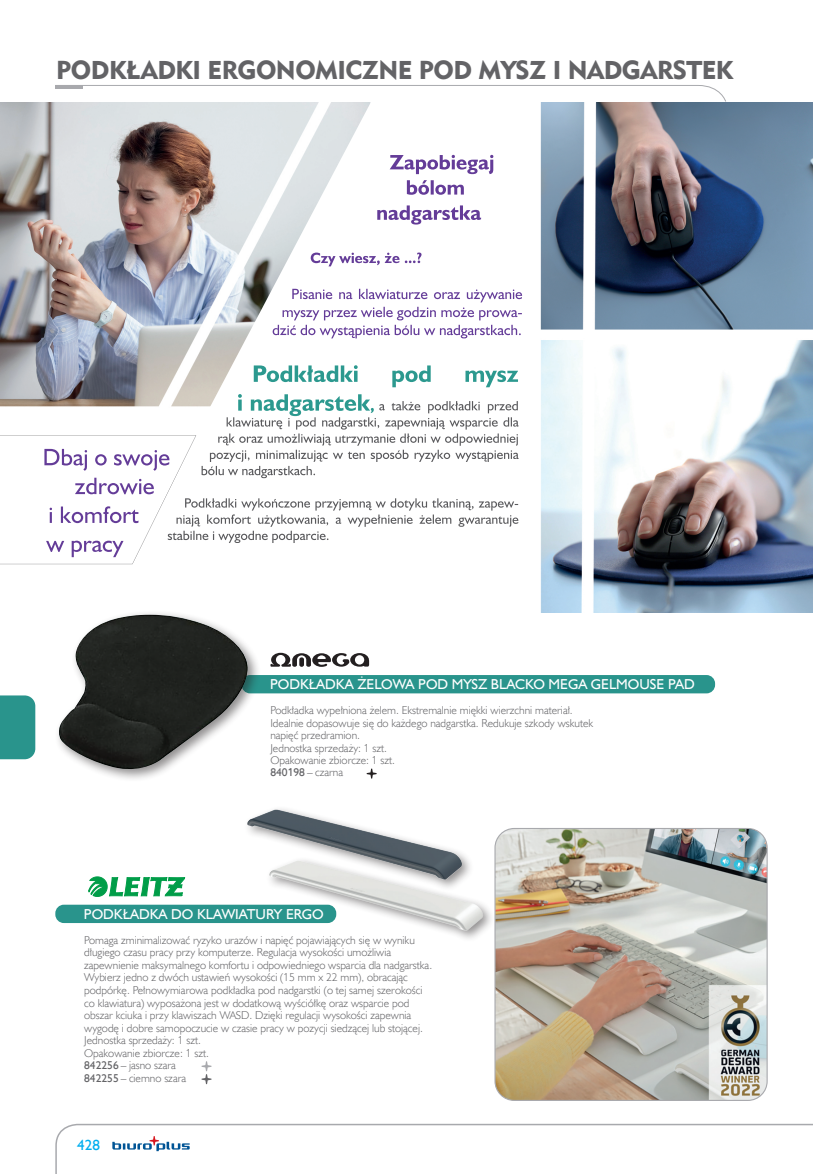
<style>
.page{position:relative;width:813px;height:1174px;background:#fff}
.page>*{position:absolute;margin:0;border:0;box-sizing:border-box;transform-origin:0 0}
.SPIS_TRŚCI_OK{font:25.65px "Geometric 415 Blk EU";letter-spacing:-.02em;color:#636366}
.t1{font:15px "Humanst 521 EU";color:#00aeef}
.Nazwa_modułu_A{font:14.4px "Humanst 521 EU";color:#fff}
.opis_produktów{font:11.4px/12.6px "Humanst 521 Lt EU";color:#636366}
.s1{font-family:"Humanst 521 EU"}
</style>
<div class="page">
<svg style="left:55px;top:85px;width:671px;height:17px"></svg>
<hr style="left:55px;top:86px;width:28px;height:3px;background:#a8a9ad">
<svg style="left:55px;top:1123px;width:757px;height:51px"></svg>
<svg style="left:112px;top:1136px;width:77px;height:15px"></svg>
<div style="left:0;top:695px;width:35px;height:64px;background:#29948c"></div>
<img style="left:0;top:102px;width:812px;height:510px">
<img style="left:131px;top:102px;width:534px;height:510px">
<img style="left:391px;top:401px;width:126px;height:12px">
<img style="left:253px;top:365px;width:252px;height:22px">
<img style="left:389px;top:155px;width:104px;height:19px">
<img style="left:0;top:435px;width:196px;height:129px">
<div style="left:241px;top:675px;width:473px;height:18px;background:#29948c;border-radius:9px"></div>
<svg style="left:270px;top:653px;width:99px;height:14px"></svg>
<div style="left:299px;top:657px;width:5px;height:10px;background:#231f20;border-radius:2px"></div>
<div style="left:54px;top:609px;width:207px;height:173px;background:#231f20;opacity:.5"></div>
<img style="left:57px;top:614px;width:192px;height:158px">
<div style="left:55px;top:904px;width:281px;height:19px;background:#29948c;border-radius:9px"></div>
<svg style="left:201px;top:1061px;width:10px;height:23px"></svg>
<svg style="left:88px;top:876px;width:97px;height:21px"></svg>
<img style="left:496px;top:828px;width:270px;height:272px">
<div style="left:494px;top:828px;width:273px;height:273px;border:1px solid #a8a9ad;border-radius:19px"></div>
<img style="left:247px;top:736px;width:130px;height:188px">
<div style="left:265px;top:856px;width:230px;height:87px;background:#231f20;opacity:.5"></div>
<img style="left:268px;top:787px;width:216px;height:156px">
<p class="SPIS_TRŚCI_OK" style="left:56px;top:54px;width:678px">PODKŁADKI ERGONOMICZNE POD MYSZ I NADGARSTEK</p>
<p class="Nazwa_modułu_A" style="left:270px;top:675px;width:426px">PODKŁADKA ŻELOWA POD MYSZ BLACKO MEGA GELMOUSE PAD</p>
<p class="opis_produktów" style="left:270px;top:703px;width:324px">Podkładka wypełniona żelem. Ekstremalnie miękki wierzchni materiał.<br>Idealnie dopasowuje się do każdego nadgarstka. Redukuje szkody wskutek napięć przedramion.</p>
<p class="opis_produktów" style="left:270px;top:741px;width:118px">Jednostka sprzedaży: 1 szt.</p>
<p class="opis_produktów" style="left:270px;top:754px;width:126px">Opakowanie zbiorcze: 1 szt.</p>
<p class="opis_produktów" style="left:270px;top:766px;width:74px"><span class="s1">840198</span> – czarna</p>
<p class="Nazwa_modułu_A" style="left:84px;top:905px;width:241px">PODKŁADKA DO KLAWIATURY ERGO</p>
<p class="opis_produktów" style="left:84px;top:933px;width:349px">Pomaga zminimalizować ryzyko urazów i napięć pojawiających się w wyniku długiego czasu pracy przy komputerze. Regulacja wysokości umożliwia zapewnienie maksymalnego komfortu i odpowiedniego wsparcia dla nadgarstka.<br>Wybierz jedno z dwóch ustawień wysokości (15 mm x 22 mm), obracając podpórkę. Pełnowymiarowa podkładka pod nadgarstki (o tej samej szerokości co klawiatura) wyposażona jest w dodatkową wyściółkę oraz wsparcie pod obszar kciuka i przy klawiszach WASD. Dzięki regulacji wysokości zapewnia wygodę i dobre samopoczucie w czasie pracy w pozycji siedzącej lub stojącej.</p>
<p class="opis_produktów" style="left:84px;top:1034px;width:118px">Jednostka sprzedaży: 1 szt.</p>
<p class="opis_produktów" style="left:84px;top:1046px;width:126px">Opakowanie zbiorcze: 1 szt.</p>
<p class="opis_produktów" style="left:84px;top:1058px;width:93px"><span class="s1">842256</span> – jasno szara</p>
<p class="opis_produktów" style="left:84px;top:1071px;width:103px"><span class="s1">842255</span> – ciemno szara</p>
<h2 class="t1" style="left:77px;top:1135px;width:24px">428</h2>
</div>
